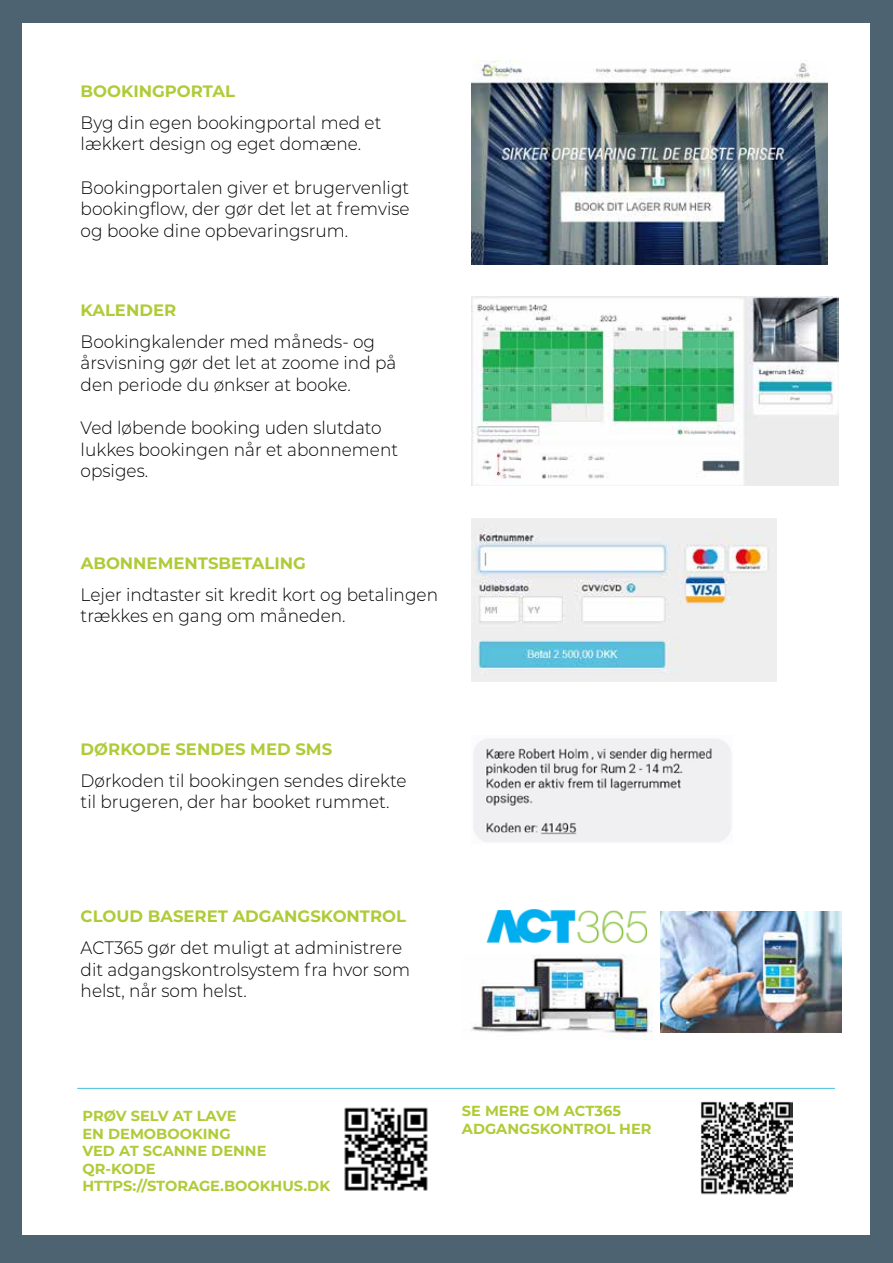
<style>
.page{position:relative;width:893px;height:1263px;background:#4e6371}
.page>*{position:absolute;margin:0;border:0;box-sizing:border-box;transform-origin:0 0}
.t1{font:300 18px/21.6px "Montserrat";color:#000;scale:.94 1}
.t2{font:700 16.5px "Montserrat";color:#afcb37}
.t3{font:700 14.55px/17.5px "Montserrat";color:#afcb37}
</style>
<div class="page">
<div style="left:23px;top:23px;width:847px;height:1211px;background:#fff"></div>
<img style="left:344px;top:1107px;width:84px;height:84px">
<hr style="left:77px;top:1088px;width:758px;height:1px;background:#47bfe0">
<img style="left:473px;top:739px;width:258px;height:103px">
<img style="left:471px;top:954px;width:182px;height:86px">
<img style="left:660px;top:912px;width:181px;height:121px">
<img style="left:487px;top:910px;width:159px;height:33px">
<img style="left:701px;top:1101px;width:91px;height:93px">
<img style="left:471px;top:297px;width:367px;height:188px">
<img style="left:471px;top:61px;width:356px;height:204px">
<img style="left:471px;top:519px;width:306px;height:162px">
<p class="t2" style="left:81px;top:79px;width:156px">BOOKINGPORTAL</p>
<p class="t1" style="left:81px;top:111px;width:321px">Byg din egen bookingportal med et lækkert design og eget domæne.</p>
<p class="t1" style="left:81px;top:176px;width:351px;text-align:justify">Bookingportalen giver et brugervenligt bookingflow, der gør det let at fremvise og booke dine opbevaringsrum.</p>
<p class="t2" style="left:81px;top:298px;width:97px">KALENDER</p>
<p class="t1" style="left:81px;top:330px;width:337px">Bookingkalender med måneds- og årsvisning gør det let at zoome ind på den periode du ønkser at booke.</p>
<p class="t1" style="left:81px;top:416px;width:339px">Ved løbende booking uden slutdato lukkes bookingen når et abonnement opsiges.</p>
<p class="t2" style="left:81px;top:551px;width:227px">ABONNEMENTSBETALING</p>
<p class="t1" style="left:81px;top:583px;width:382px">Lejer indtaster sit kredit kort og betalingen trækkes en gang om måneden.</p>
<p class="t2" style="left:81px;top:737px;width:253px">DØRKODE SENDES MED SMS</p>
<p class="t1" style="left:81px;top:769px;width:348px">Dørkoden til bookingen sendes direkte til brugeren, der har booket rummet.</p>
<p class="t2" style="left:81px;top:904px;width:327px">CLOUD BASERET ADGANGSKONTROL</p>
<p class="t1" style="left:81px;top:936px;width:352px">ACT365 gør det muligt at administrere dit adgangskontrolsystem fra hvor som helst, når som helst.</p>
<p class="t3" style="left:82px;top:1107px;width:249px">PRØV SELV AT LAVE<br>EN DEMOBOOKING<br>VED AT SCANNE DENNE<br>QR-KODE<br>HTTPS://STORAGE.BOOKHUS.DK</p>
<p class="t3" style="left:462px;top:1102px;width:191px">SE MERE OM ACT365<br>ADGANGSKONTROL HER</p>
</div>
